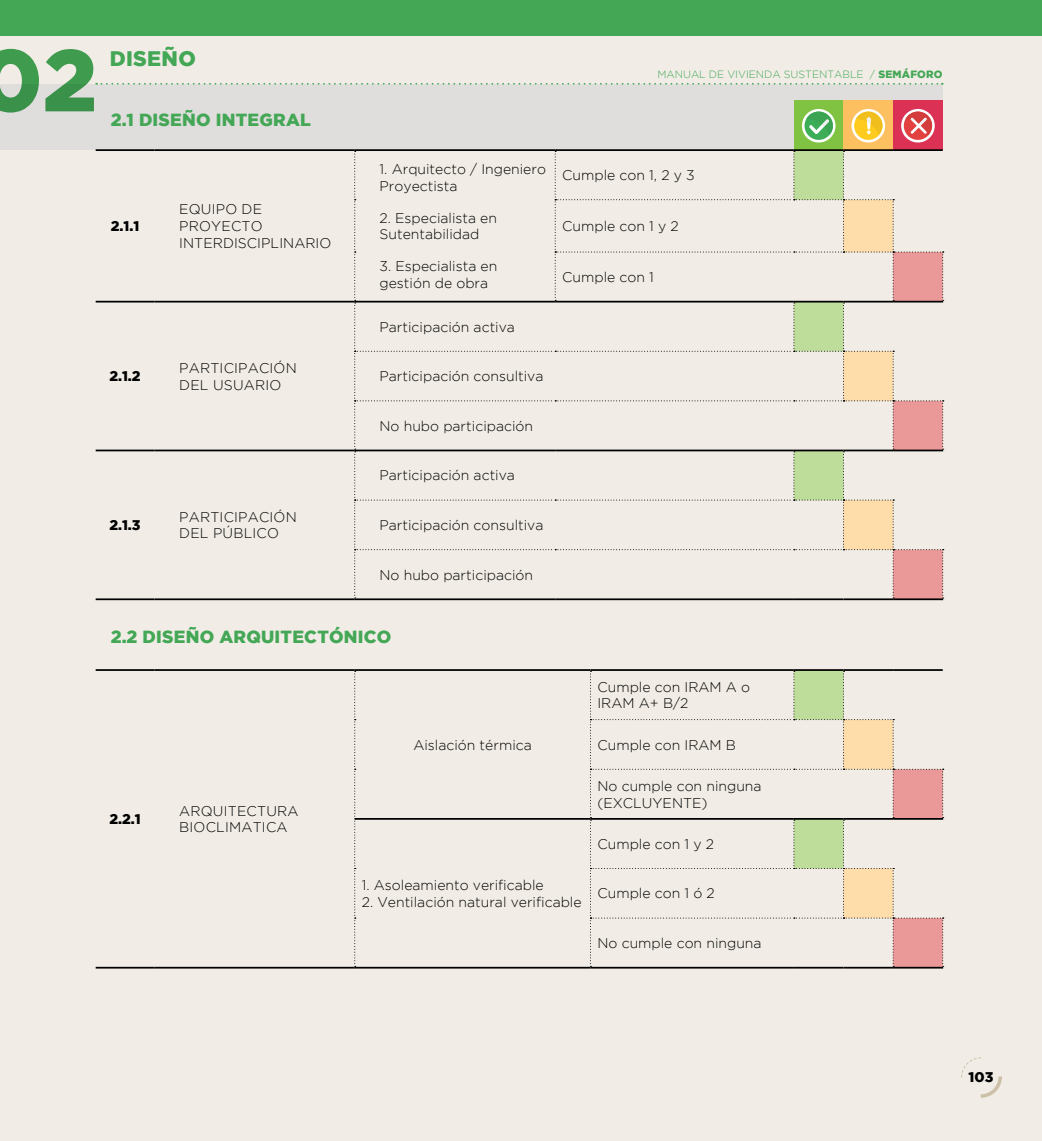
<style>
.page{position:relative;width:1042px;height:1141px;background:#f1ede6}
.page>*{position:absolute;margin:0;border:0;box-sizing:border-box;transform-origin:0 0}
.t1{font:900 87.5px "Gotham";color:#43a756}
.t2{font:900 21px "Gotham";letter-spacing:.015em;color:#43a756}
.t3{font:900 17.5px "Gotham";letter-spacing:.015em;color:#43a756}
.t4{font:300 14px/16.8px "Gotham";color:#000}
.t5{font:900 14px "Gotham";color:#000}
.t6{font:300 10.5px "Gotham";color:#43a756}
.s1{font-weight:900}
</style>
<div class="page">
<svg style="left:961px;top:1057px;width:41px;height:41px"></svg>
<div style="left:0;top:85px;width:942px;height:65px;background:#e0dedd"></div>
<div style="left:794px;top:101px;width:49px;height:49px;background:#80c342"></div>
<div style="left:843px;top:101px;width:50px;height:49px;background:#fdc060"></div>
<div style="left:893px;top:101px;width:50px;height:49px;background:#db3155"></div>
<hr style="left:794px;top:149px;width:49px;height:2px;background:#000">
<hr style="left:843px;top:149px;width:50px;height:2px;background:#000">
<hr style="left:893px;top:149px;width:50px;height:2px;background:#000">
<hr style="left:794px;top:598px;width:49px;height:2px;background:#000">
<hr style="left:843px;top:598px;width:50px;height:2px;background:#000">
<hr style="left:893px;top:598px;width:50px;height:2px;background:#000">
<hr style="left:96px;top:301px;width:58px;height:2px;background:#000">
<hr style="left:96px;top:598px;width:58px;height:2px;background:#000">
<hr style="left:96px;top:149px;width:58px;height:2px;background:#000">
<hr style="left:96px;top:450px;width:58px;height:1px;background:#000">
<hr style="left:154px;top:149px;width:201px;height:2px;background:#000">
<hr style="left:355px;top:149px;width:200px;height:2px;background:#000">
<hr style="left:154px;top:301px;width:201px;height:2px;background:#000">
<hr style="left:154px;top:450px;width:201px;height:1px;background:#000">
<hr style="left:154px;top:598px;width:201px;height:2px;background:#000">
<hr style="left:555px;top:149px;width:239px;height:2px;background:#000">
<svg style="left:354px;top:150px;width:590px;height:449px"></svg>
<hr style="left:355px;top:598px;width:200px;height:2px;background:#000">
<hr style="left:555px;top:598px;width:239px;height:2px;background:#000">
<svg style="left:802px;top:109px;width:33px;height:34px"></svg>
<svg style="left:806px;top:111px;width:27px;height:24px"></svg>
<svg style="left:851px;top:109px;width:34px;height:34px"></svg>
<svg style="left:856px;top:111px;width:26px;height:24px"></svg>
<svg style="left:901px;top:109px;width:34px;height:34px"></svg>
<svg style="left:905px;top:111px;width:27px;height:24px"></svg>
<hr style="left:154px;top:669px;width:201px;height:2px;background:#000">
<hr style="left:154px;top:967px;width:201px;height:2px;background:#000">
<svg style="left:354px;top:671px;width:2px;height:296px"></svg>
<hr style="left:355px;top:818px;width:235px;height:2px;background:#000">
<hr style="left:355px;top:967px;width:235px;height:2px;background:#000">
<hr style="left:590px;top:669px;width:204px;height:2px;background:#000">
<hr style="left:590px;top:967px;width:204px;height:2px;background:#000">
<hr style="left:794px;top:669px;width:49px;height:2px;background:#000">
<hr style="left:843px;top:669px;width:50px;height:2px;background:#000">
<hr style="left:893px;top:669px;width:50px;height:2px;background:#000">
<hr style="left:794px;top:967px;width:49px;height:2px;background:#000">
<hr style="left:843px;top:967px;width:50px;height:2px;background:#000">
<hr style="left:893px;top:967px;width:50px;height:2px;background:#000">
<svg style="left:590px;top:670px;width:354px;height:298px"></svg>
<hr style="left:96px;top:669px;width:58px;height:2px;background:#000">
<hr style="left:96px;top:967px;width:58px;height:2px;background:#000">
<hr style="left:355px;top:669px;width:235px;height:2px;background:#000">
<div style="left:0;top:0;width:1042px;height:35px;background:#43a756"></div>
<svg style="left:96px;top:83px;width:847px;height:2px"></svg>
<h1 class="t1" style="left:-21px;top:30px;width:120px">02</h1>
<h2 class="t2" style="left:110px;top:47px;width:88px">DISEÑO</h2>
<p class="t3" style="left:111px;top:109px;width:202px">2.1 DISEÑO INTEGRAL</p>
<p class="t5" style="left:111px;top:218px;width:30px">2.1.1</p>
<p class="t4" style="left:179px;top:201px;width:154px">EQUIPO DE<br>PROYECTO<br>INTERDISCIPLINARIO</p>
<p class="t5" style="left:109px;top:368px;width:33px">2.1.2</p>
<p class="t4" style="left:179px;top:359px;width:119px">PARTICIPACIÓN<br>DEL USUARIO</p>
<p class="t5" style="left:109px;top:517px;width:33px">2.1.3</p>
<p class="t4" style="left:179px;top:508px;width:119px">PARTICIPACIÓN<br>DEL PÚBLICO</p>
<p class="t6" style="left:657px;top:69px;width:287px">MANUAL DE VIVIENDA SUSTENTABLE / <span class="s1">SEMÁFORO</span></p>
<p class="t4" style="left:379px;top:161px;width:168px">1. Arquitecto / Ingeniero<br>Proyectista</p>
<p class="t4" style="left:379px;top:209px;width:119px">2. Especialista en<br>Sutentabilidad</p>
<p class="t4" style="left:379px;top:257px;width:119px">3. Especialista en gestión de obra</p>
<p class="t4" style="left:379px;top:318px;width:137px">Participación activa</p>
<p class="t4" style="left:379px;top:368px;width:165px">Participación consultiva</p>
<p class="t4" style="left:379px;top:417px;width:155px">No hubo participación</p>
<p class="t4" style="left:379px;top:467px;width:137px">Participación activa</p>
<p class="t4" style="left:379px;top:516px;width:165px">Participación consultiva</p>
<p class="t4" style="left:379px;top:566px;width:155px">No hubo participación</p>
<p class="t4" style="left:562px;top:167px;width:134px">Cumple con 1, 2 y 3</p>
<p class="t4" style="left:562px;top:217px;width:118px">Cumple con 1 y 2</p>
<p class="t4" style="left:562px;top:268px;width:93px">Cumple con 1</p>
<p class="t3" style="left:111px;top:626px;width:282px">2.2 DISEÑO ARQUITECTÓNICO</p>
<p class="t5" style="left:109px;top:811px;width:33px">2.2.1</p>
<p class="t4" style="left:179px;top:802px;width:121px">ARQUITECTURA<br>BIOCLIMATICA</p>
<p class="t4" style="left:413px;top:736px;width:120px">Aislación térmica</p>
<p class="t4" style="left:362px;top:876px;width:183px">1. Asoleamiento verificable</p>
<p class="t4" style="left:362px;top:893px;width:221px">2. Ventilación natural verificable</p>
<p class="t4" style="left:597px;top:678px;width:154px">Cumple con IRAM A o<br>IRAM A+ B/2</p>
<p class="t4" style="left:597px;top:736px;width:140px">Cumple con IRAM B</p>
<p class="t4" style="left:597px;top:777px;width:166px">No cumple con ninguna (EXCLUYENTE)</p>
<p class="t4" style="left:597px;top:835px;width:118px">Cumple con 1 y 2</p>
<p class="t4" style="left:597px;top:885px;width:119px">Cumple con 1 ó 2</p>
<p class="t4" style="left:597px;top:934px;width:166px">No cumple con ninguna</p>
<p class="t5" style="left:968px;top:1069px;width:26px">103</p>
</div>
